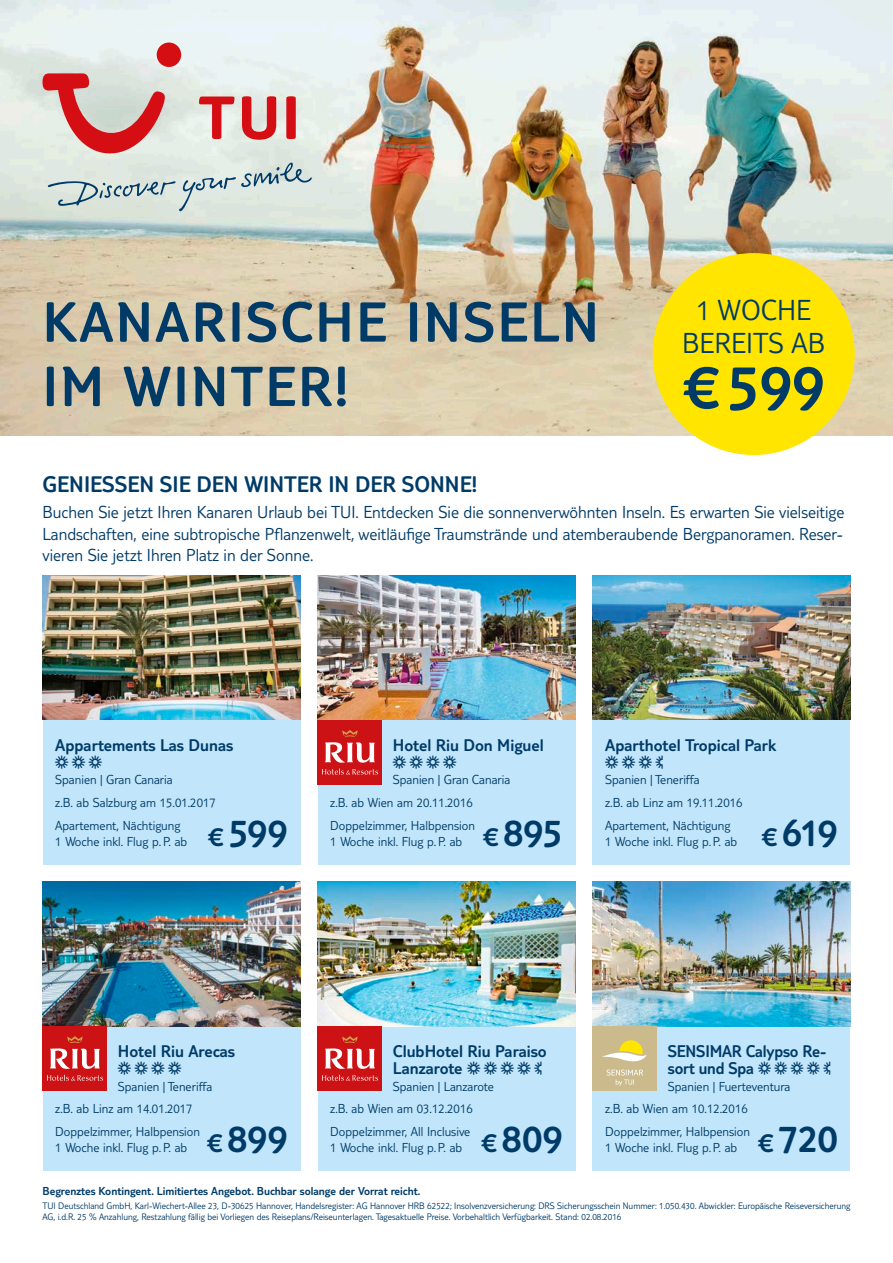
<style>
.page{position:relative;width:893px;height:1263px;background:#fff}
.page>*{position:absolute;margin:0;border:0;box-sizing:border-box;transform-origin:0 0}
.t1{font:300 66px "TUI Type";color:#003b68}
.t2{font:300 58.5px/64.3px "TUI Type";letter-spacing:.04em;color:#003b68}
.t3{font:300 30px/33px "TUI Type";color:#003b68;text-align:center}
.t4{font:300 23.4px "TUI Type";color:#003b68}
.t5{font:300 18px/21.6px "TUI Type";color:#003b68;text-align:justify}
.t6{font:300 17.55px "TUI Type";color:#003b68}
.t7{font:300 13.5px/22.5px "TUI Type";color:#003b68}
.t8{font:300 12px "TUI Type";color:#003b68}
.t9{font:300 9.75px/11.7px "TUI Type";color:#003b68}
.s1{font-size:28.35px}
.s2{font-size:40.5px}
</style>
<div class="page">
<img style="left:0;top:0;width:893px;height:435px">
<div style="left:157px;top:43px;width:24px;height:24px;background:#d40e13;border-radius:50%"></div>
<svg style="left:43px;top:73px;width:269px;height:138px"></svg>
<div style="left:653px;top:253px;width:202px;height:202px;background:#ffe500;border-radius:50%"></div>
<div style="left:43px;top:720px;width:257px;height:144px;background:#c1e5fa"></div>
<img style="left:43px;top:575px;width:257px;height:145px">
<div style="left:43px;top:1026px;width:257px;height:145px;background:#c1e5fa"></div>
<img style="left:43px;top:881px;width:257px;height:145px">
<div style="left:592px;top:720px;width:258px;height:144px;background:#c1e5fa"></div>
<img style="left:592px;top:575px;width:258px;height:145px">
<div style="left:592px;top:1026px;width:258px;height:145px;background:#c1e5fa"></div>
<img style="left:592px;top:881px;width:258px;height:145px">
<div style="left:317px;top:720px;width:258px;height:144px;background:#c1e5fa"></div>
<img style="left:317px;top:575px;width:258px;height:145px">
<div style="left:317px;top:1026px;width:258px;height:145px;background:#c1e5fa"></div>
<img style="left:317px;top:881px;width:258px;height:145px">
<div style="left:317px;top:720px;width:65px;height:65px;background:#cd1215"></div>
<svg style="left:322px;top:730px;width:56px;height:45px"></svg>
<div style="left:43px;top:1026px;width:64px;height:65px;background:#cd1215"></div>
<svg style="left:47px;top:1036px;width:56px;height:45px"></svg>
<div style="left:317px;top:1026px;width:65px;height:65px;background:#cd1215"></div>
<svg style="left:322px;top:1036px;width:56px;height:45px"></svg>
<div style="left:592px;top:1026px;width:65px;height:65px;background:#cbba8c"></div>
<svg style="left:602px;top:1040px;width:45px;height:46px"></svg>
<h2 class="t2" style="left:43px;top:289px;width:558px">KANARISCHE INSELN<br>IM WINTER!</h2>
<h3 class="t3" style="left:682px;top:293px;width:144px">1 WOCHE<br>BEREITS AB</h3>
<h1 class="t1" style="left:683px;top:349px;width:144px">€599</h1>
<h3 class="t4" style="left:43px;top:471px;width:436px">GENIESSEN SIE DEN WINTER IN DER SONNE!</h3>
<p class="t5" style="left:43px;top:501px;width:803px">Buchen Sie jetzt Ihren Kanaren Urlaub bei TUI. Entdecken Sie die sonnenverwöhnten Inseln. Es erwarten Sie vielseitige Landschaften, eine subtropische Pflanzenwelt, weitläufige Traumstrände und atemberaubende Bergpanoramen. Reser&shy;vieren Sie jetzt Ihren Platz in der Sonne.</p>
<p class="t6" style="left:55px;top:735px;width:180px">Appartements Las Dunas</p>
<p class="t7" style="left:55px;top:768px;width:162px">Spanien | Gran Canaria<br>z.B. ab Salzburg am 15.01.2017<br>Apartement, Nächtigung</p>
<p class="t7" style="left:55px;top:830px;width:234px">1 Woche inkl. Flug p.P. ab <span class="s1">€</span> <span class="s2">599</span></p>
<p class="t6" style="left:393px;top:735px;width:152px">Hotel Riu Don Miguel</p>
<p class="t7" style="left:330px;top:768px;width:182px;text-indent:63px">Spanien | Gran Canaria z.B. ab Wien am 20.11.2016<br>Doppelzimmer, Halbpension</p>
<p class="t7" style="left:330px;top:830px;width:234px">1 Woche inkl. Flug p.P. ab <span class="s1">€</span> <span class="s2">895</span></p>
<p class="t6" style="left:605px;top:735px;width:173px">Aparthotel Tropical Park</p>
<p class="t7" style="left:605px;top:768px;width:139px">Spanien | Teneriffa<br>z.B. ab Linz am 19.11.2016<br>Apartement, Nächtigung</p>
<p class="t7" style="left:605px;top:830px;width:234px">1 Woche inkl. Flug p.P. ab <span class="s1">€</span> <span class="s2">619</span></p>
<p class="t6" style="left:118px;top:1041px;width:119px">Hotel Riu Arecas</p>
<p class="t7" style="left:55px;top:1074px;width:159px;text-indent:63px">Spanien | Teneriffa z.B. ab Linz am 14.01.2017<br>Doppelzimmer, Halbpension</p>
<p class="t7" style="left:55px;top:1136px;width:234px">1 Woche inkl. Flug p.P. ab <span class="s1">€</span> <span class="s2">899</span></p>
<p class="t6" style="left:393px;top:1041px;width:155px">ClubHotel Riu Paraiso</p>
<p class="t6" style="left:393px;top:1058px;width:71px">Lanzarote</p>
<p class="t7" style="left:393px;top:1074px;width:103px">Spanien | Lanzarote</p>
<p class="t7" style="left:330px;top:1123px;width:234px;line-height:16.2px">Doppelzimmer, All Inclusive<br>1 Woche inkl. Flug p.P. ab <span class="s1">€</span> <span class="s2">809</span></p>
<p class="t7" style="left:330px;top:1097px;width:144px">z.B. ab Wien am 03.12.2016</p>
<p class="t6" style="left:668px;top:1041px;width:160px">SENSIMAR Calypso Re-</p>
<p class="t6" style="left:668px;top:1058px;width:88px">sort und Spa</p>
<p class="t7" style="left:668px;top:1074px;width:124px">Spanien | Fuerteventura</p>
<p class="t7" style="left:605px;top:1123px;width:234px;line-height:16.2px">Doppelzimmer, Halbpension<br>1 Woche inkl. Flug p.P. ab <span class="s1">€</span> <span class="s2">720</span></p>
<p class="t7" style="left:605px;top:1097px;width:144px">z.B. ab Wien am 10.12.2016</p>
<p class="t8" style="left:43px;top:1184px;width:379px">Begrenztes Kontingent. Limitiertes Angebot. Buchbar solange der Vorrat reicht.</p>
<p class="t9" style="left:43px;top:1199px;width:809px">TUI Deutschland GmbH, Karl-Wiechert-Allee 23, D-30625 Hannover, Handelsregister: AG Hannover HRB 62522; Insolvenzversicherung: DRS Sicherungsschein Nummer: 1.050.430. Abwickler: Europäische Reiseversicherung<br>AG, i.d.R. 25 % Anzahlung, Restzahlung fällig bei Vorliegen des Reiseplans/Reiseunterlagen. Tagesaktuelle Preise. Vorbehaltlich Verfügbarkeit. Stand: 02.08.2016</p>
</div>
